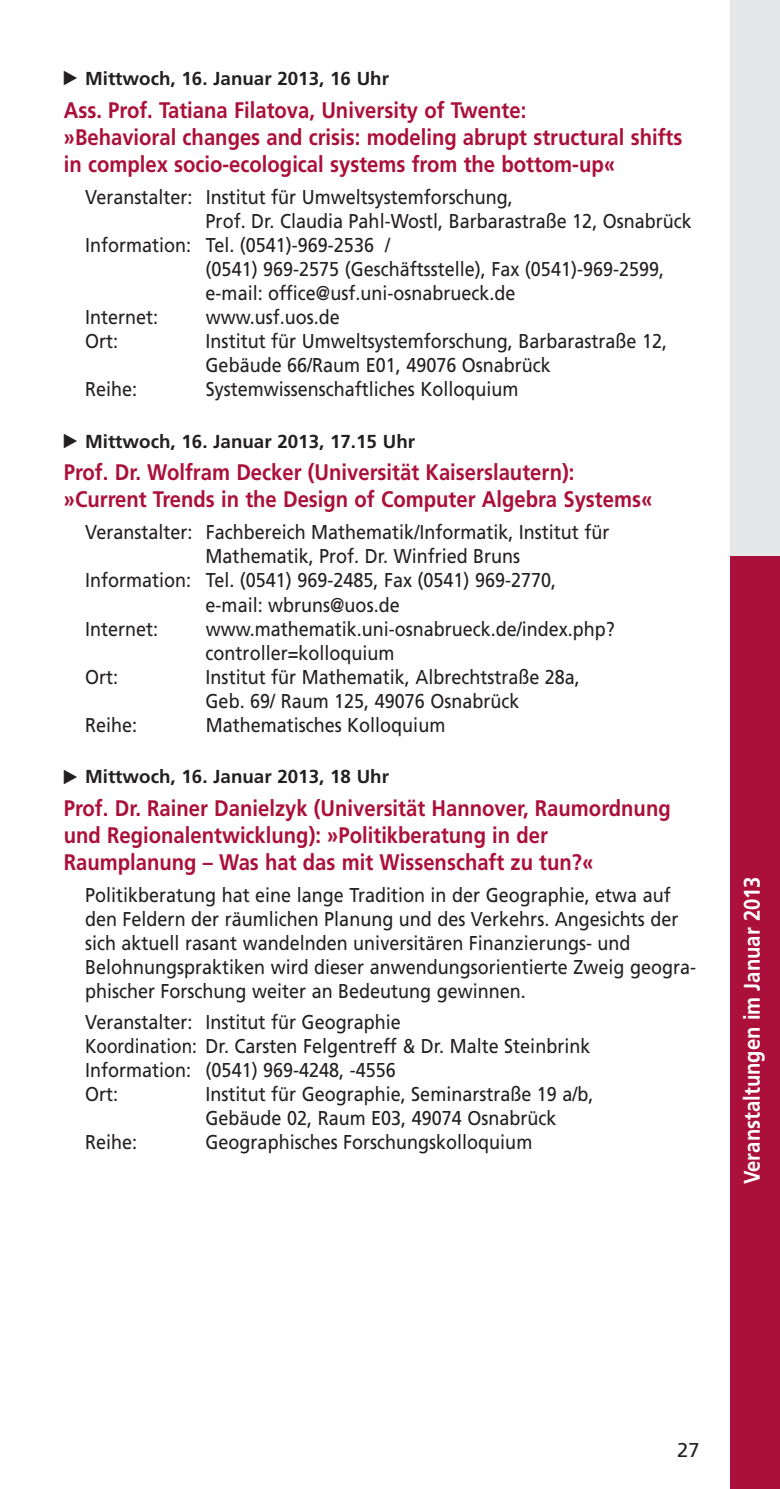
<style>
.page{position:relative;width:780px;height:1489px;background:#fff}
.page>*{position:absolute;margin:0;border:0;box-sizing:border-box;transform-origin:0 0}
.t1{font:700 22.5px/27px "Frutiger";color:#ab103a;scale:.9 1}
.t2{font:700 22.5px "Frutiger";color:#fff;scale:.9 1}
.t3{font:20px/24px "Frutiger";color:#231f20;scale:.9 1}
.t4{font:20px "Frutiger";color:#231f20}
.t5{font:700 18.75px "Frutiger";color:#231f20}
</style>
<div class="page">
<div style="left:730px;top:0;width:50px;height:567px;background:#e6e7e9"></div>
<div style="left:730px;top:556px;width:50px;height:932px;background:#ab103a"></div>
<p class="t5" style="left:85px;top:71px;width:305px">Mittwoch, 16. Januar 2013, 16 Uhr</p>
<p class="t1" style="left:64px;top:98px;width:688px">Ass. Prof. Tatiana Filatova, University of Twente:<br>»Behavioral changes and crisis: modeling abrupt structural shifts in complex socio-ecological systems from the bottom-up«</p>
<p class="t3" style="left:85px;top:186px;width:477px">Veranstalter: Institut für Umweltsystemforschung,</p>
<p class="t3" style="left:206px;top:210px;width:541px">Prof. Dr. Claudia Pahl-Wostl, Barbarastraße 12, Osnabrück</p>
<p class="t3" style="left:85px;top:234px;width:340px">Information: Tel. (0541)-969-2536 /</p>
<p class="t3" style="left:206px;top:258px;width:511px">(0541) 969-2575 (Geschäftsstelle), Fax (0541)-969-2599,</p>
<p class="t3" style="left:206px;top:282px;width:346px">e-mail: office@usf.uni-osnabrueck.de</p>
<p class="t3" style="left:85px;top:306px;width:83px">Internet:</p>
<p class="t3" style="left:206px;top:306px;width:150px">www.usf.uos.de</p>
<p class="t3" style="left:85px;top:330px;width:38px">Ort:</p>
<p class="t3" style="left:206px;top:330px;width:514px">Institut für Umweltsystemforschung, Barbarastraße 12,<br>Gebäude 66/Raum E01, 49076 Osnabrück</p>
<p class="t3" style="left:85px;top:378px;width:59px">Reihe:</p>
<p class="t3" style="left:206px;top:378px;width:349px">Systemwissenschaftliches Kolloquium</p>
<p class="t5" style="left:85px;top:433px;width:331px">Mittwoch, 16. Januar 2013, 17.15 Uhr</p>
<p class="t1" style="left:64px;top:460px;width:655px">Prof. Dr. Wolfram Decker (Universität Kaiserslautern): »Current Trends in the Design of Computer Algebra Systems«</p>
<p class="t3" style="left:85px;top:522px;width:584px">Veranstalter: Fachbereich Mathematik/Informatik, Institut für</p>
<p class="t3" style="left:206px;top:546px;width:351px">Mathematik, Prof. Dr. Winfried Bruns</p>
<p class="t3" style="left:85px;top:570px;width:525px">Information: Tel. (0541) 969-2485, Fax (0541) 969-2770,</p>
<p class="t3" style="left:206px;top:594px;width:217px">e-mail: wbruns@uos.de</p>
<p class="t3" style="left:85px;top:618px;width:83px">Internet:</p>
<p class="t3" style="left:206px;top:618px;width:456px">www.mathematik.uni-osnabrueck.de/index.php? controller=kolloquium</p>
<p class="t3" style="left:85px;top:666px;width:38px">Ort:</p>
<p class="t3" style="left:206px;top:666px;width:417px">Institut für Mathematik, Albrechtstraße 28a,<br>Geb. 69/ Raum 125, 49076 Osnabrück</p>
<p class="t3" style="left:85px;top:714px;width:59px">Reihe:</p>
<p class="t3" style="left:206px;top:714px;width:268px">Mathematisches Kolloquium</p>
<p class="t5" style="left:85px;top:769px;width:305px">Mittwoch, 16. Januar 2013, 18 Uhr</p>
<p class="t1" style="left:64px;top:796px;width:675px">Prof. Dr. Rainer Danielzyk (Universität Hannover, Raumordnung und Regionalentwicklung): »Politikberatung in der<br>Raumplanung – Was hat das mit Wissenschaft zu tun?«</p>
<p class="t3" style="left:85px;top:884px;width:680px">Politikberatung hat eine lange Tradition in der Geographie, etwa auf den Feldern der räumlichen Planung und des Verkehrs. Angesichts der sich aktuell rasant wandelnden universitären Finanzierungs- und Belohnungspraktiken wird dieser anwendungsorientierte Zweig geogra&shy;phischer Forschung weiter an Bedeutung gewinnen.</p>
<p class="t3" style="left:85px;top:1011px;width:563px">Veranstalter: Institut für Geographie<br>Koordination: Dr. Carsten Felgentreff &amp; Dr. Malte Steinbrink Information: (0541) 969-4248, -4556<br>Ort:</p>
<p class="t3" style="left:205px;top:1083px;width:432px">Institut für Geographie, Seminarstraße 19 a/b,<br>Gebäude 02, Raum E03, 49074 Osnabrück</p>
<p class="t3" style="left:85px;top:1131px;width:59px">Reihe:</p>
<p class="t3" style="left:206px;top:1131px;width:364px">Geographisches Forschungskolloquium</p>
<p class="t2" style="left:742px;top:1184px;width:344px;rotate:-90deg">Veranstaltungen im Januar 2013</p>
<p class="t4" style="left:677px;top:1441px;width:24px">27</p>
</div>
